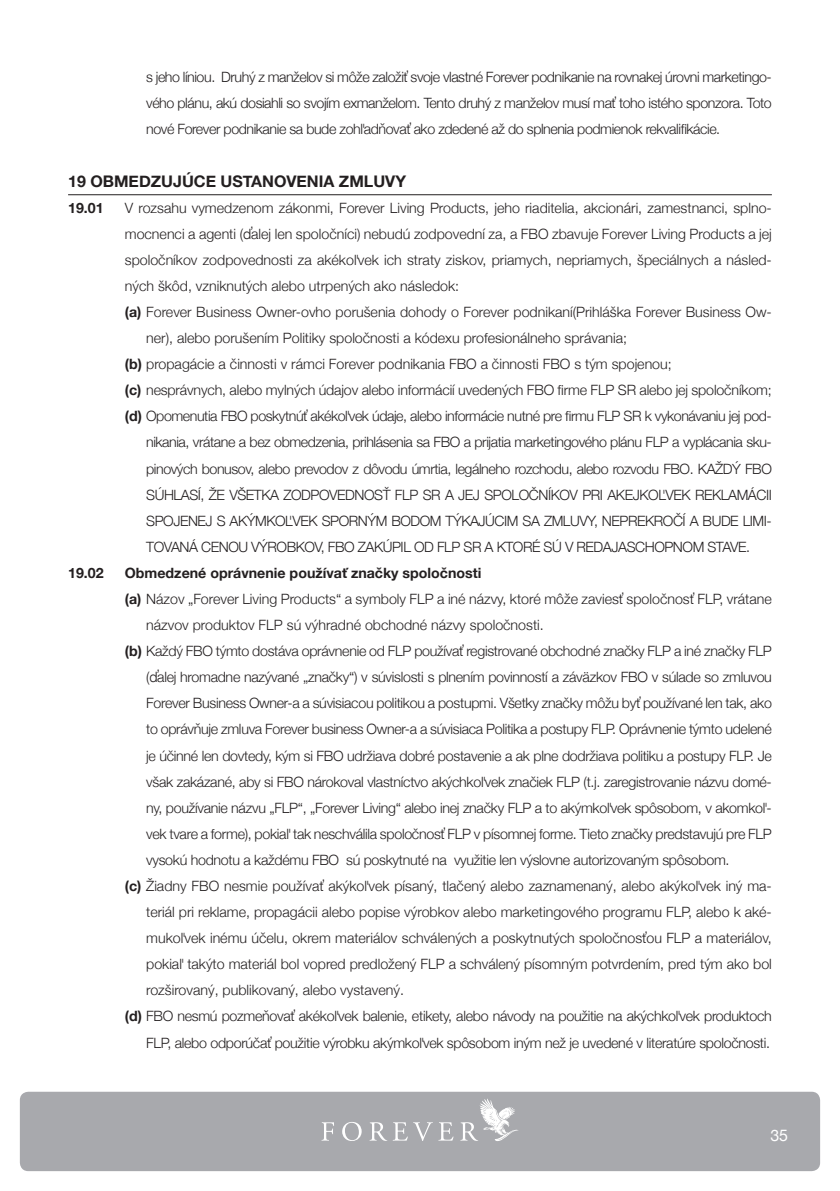
<style>
.page{position:relative;width:840px;height:1191px;background:#fff}
.page>*{position:absolute;margin:0;border:0;box-sizing:border-box;transform-origin:0 0}
.t1{font:700 16px "Helvetica Neue";color:#231f20}
.t2{font:16px "Helvetica Neue";color:#fff}
.t3{font:300 14.2px/26px "Helvetica Neue";letter-spacing:-.02em;color:#231f20}
.t4{font:300 14.2px "Helvetica Neue";color:#231f20}
.t5{font:700 14.2px/26px "Helvetica Neue";color:#231f20}
.s1{font-weight:300}
.s2{font-weight:700}
</style>
<div class="page">
<div style="left:20px;top:1091px;width:799px;height:80px;background:#a8a9ad;border-radius:9px"></div>
<svg style="left:321px;top:1122px;width:13px;height:18px"></svg>
<svg style="left:342px;top:1122px;width:19px;height:19px"></svg>
<svg style="left:370px;top:1122px;width:37px;height:18px"></svg>
<svg style="left:413px;top:1122px;width:19px;height:19px"></svg>
<svg style="left:439px;top:1122px;width:14px;height:18px"></svg>
<svg style="left:460px;top:1098px;width:58px;height:43px"></svg>
<hr style="left:68px;top:194px;width:703px;height:1px;background:#231f20">
<p class="t3" style="left:146px;top:63px;width:627px;text-align:justify">s jeho líniou. Druhý z manželov si môže založiť svoje vlastné Forever podnikanie na rovnakej úrovni marketingo&shy;vého plánu, akú dosiahli so svojím exmanželom. Tento druhý z manželov musí mať toho istého sponzora. Toto nové Forever podnikanie sa bude zohľadňovať ako zdedené až do splnenia podmienok rekvalifikácie.</p>
<p class="t1" style="left:68px;top:168px;width:48px">19 Obmedzu</p>
<p class="t1" style="left:173px;top:168px;width:21px">júce</p>
<p class="t1" style="left:220px;top:168px;width:53px">ustanoveni</p>
<p class="t1" style="left:323px;top:168px;width:28px">a zmluv</p>
<p class="t1" style="left:395px;top:168px;width:12px">y</p>
<p class="t5" style="left:68px;top:195px;width:50px">19.01 <span class="s1">V</span></p>
<p class="t4" style="left:138px;top:196px;width:634px">rozsahu vymedzenom zákonmi, Forever Living Products, jeho riaditelia, akcionári, zamestnanci, splno-</p>
<p class="t4" style="left:125px;top:222px;width:648px">mocnenci a agenti (ďalej len spoločníci) nebudú zodpovední za, a FBO zbavuje Forever Living Products a jej</p>
<p class="t4" style="left:125px;top:248px;width:648px">spoločníkov zodpovednosti za akékoľvek ich straty ziskov, priamych, nepriamych, špeciálnych a násled-</p>
<p class="t4" style="left:125px;top:274px;width:336px">ných škôd, vzniknutých alebo utrpených ako následok:</p>
<p class="t4" style="left:125px;top:300px;width:648px"><span class="s2">(a)</span> Forever Business Owner-ovho porušenia dohody o Forever podnikaní(Prihláška Forever Business Ow-</p>
<p class="t4" style="left:146px;top:326px;width:482px">ner), alebo porušením Politiky spoločnosti a kódexu profesionálneho správania;</p>
<p class="t4" style="left:125px;top:353px;width:548px"><span class="s2">(b)</span> propagácie a činnosti v rámci Forever podnikania FBO a činnosti FBO s tým spojenou;</p>
<p class="t3" style="left:125px;top:376px;width:474px"><span class="s2">(c)</span> nesprávnych, alebo mylných údajov alebo informácií uvedených FBO firme FLP</p>
<p class="t3" style="left:617px;top:376px;width:155px">SR alebo jej spoločníkom;</p>
<p class="t3" style="left:125px;top:402px;width:481px"><span class="s2">(d)</span> Opomenutia FBO poskytnúť akékoľvek údaje, alebo informácie nutné pre firmu FLP</p>
<p class="t3" style="left:146px;top:402px;width:626px;text-indent:477px">SR k vykonávaniu jej pod&shy;nikania, vrátane a bez obmedzenia, prihlásenia sa FBO a prijatia marketingového plánu FLP</p>
<p class="t3" style="left:146px;top:428px;width:626px;text-align:justify;text-indent:525px">a vyplácania sku&shy;pinových bonusov, alebo prevodov z dôvodu úmrtia, legálneho rozchodu, alebo rozvodu FBO. KAŽDÝ FBO SÚHLAS</p>
<p class="t3" style="left:198px;top:481px;width:122px">Í, ŽE VŠETKA ZODPOVE</p>
<p class="t3" style="left:345px;top:481px;width:20px">DNOS</p>
<p class="t3" style="left:382px;top:481px;width:21px">Ť FLP</p>
<p class="t3" style="left:422px;top:481px;width:72px">SR A JEJ SPOLOČN</p>
<p class="t3" style="left:547px;top:481px;width:42px">ÍKOV PRI</p>
<p class="t3" style="left:607px;top:481px;width:162px">AKEJKOĽVE K RE KLAMÁCII</p>
<p class="t3" style="left:146px;top:507px;width:10px">SPO</p>
<p class="t3" style="left:173px;top:507px;width:159px">JENEJ SAKÝMKOĽVE K SPORN</p>
<p class="t3" style="left:367px;top:507px;width:244px">ÝM BODOM TÝKAJÚCIM SA ZMLUVY, NEPRE</p>
<p class="t3" style="left:644px;top:507px;width:19px">KROČ</p>
<p class="t3" style="left:682px;top:507px;width:91px">Í A BUDE LIMI-</p>
<p class="t3" style="left:146px;top:533px;width:10px">TOVANÁ</p>
<p class="t3" style="left:201px;top:533px;width:20px">CENO</p>
<p class="t3" style="left:238px;top:533px;width:203px">U VÝRO BKOV, FBO ZAKÚPIL OD FLP</p>
<p class="t3" style="left:463px;top:533px;width:110px">SR A KTORÉ SÚ VRE</p>
<p class="t3" style="left:593px;top:533px;width:62px">DAJASCHOPNO</p>
<p class="t3" style="left:692px;top:533px;width:24px">M STAVE</p>
<p class="t3" style="left:745px;top:533px;width:5px">.</p>
<p class="t5" style="left:68px;top:560px;width:37px">19.02</p>
<p class="t5" style="left:125px;top:560px;width:358px">Obmedzené oprávnenie používať značky spoločnosti (a) <span class="s1">Názov „Forever Living Products“ a symboly FLP</span></p>
<p class="t4" style="left:437px;top:587px;width:336px">a iné názvy, ktoré môže zaviesť spoločnosť FLP, vrátane</p>
<p class="t3" style="left:125px;top:611px;width:420px;text-indent:162px">sú výhradné obchodné názvy spoločnosti. <span class="s2">(b)</span> Každý FBO týmto dostáva oprávnenie od FLP</p>
<p class="t3" style="left:146px;top:611px;width:121px">názvov produktov FLP</p>
<p class="t3" style="left:414px;top:637px;width:242px">používať registrované obchodné značky FLP</p>
<p class="t3" style="left:146px;top:637px;width:627px;text-indent:527px">a iné značky FLP (ďalej hromadne nazývané „značky“) v súvislosti s plnením povinností a záväzkov FBO v súlade so zmluvou Forever Business Owner-a a súvisiacou politikou a postupmi. Všetky značky môžu byť používané len tak, ako to oprávňuje zmluva Forever business Owner-a a súvisiaca Politika a postupy FLP. Oprávnenie týmto udelené je účinné len dovtedy, kým si FBO udržiava dobré postavenie a ak plne dodržiava politiku a postupy FLP. Je však zakázané, aby si FBO nárokoval vlastníctvo akýchkoľvek značiek FLP</p>
<p class="t3" style="left:583px;top:768px;width:190px">(t.j. zaregistrovanie názvu domé-</p>
<p class="t3" style="left:146px;top:794px;width:370px">ny, používanie názvu „FLP“, „Forever Living“ alebo inej značky FLP</p>
<p class="t3" style="left:534px;top:794px;width:238px">a to akýmkoľvek spôsobom, v akomkoľ-</p>
<p class="t3" style="left:146px;top:820px;width:310px">vek tvare a forme), pokiaľ tak neschválila spoločnosť FLP</p>
<p class="t3" style="left:473px;top:820px;width:283px">v písomnej forme. Tieto značky predstavujú pre FLP</p>
<p class="t3" style="left:146px;top:846px;width:584px">vysokú hodnotu a každému FBO sú poskytnuté na využitie len výslovne autorizovaným spôsobom.</p>
<p class="t4" style="left:125px;top:874px;width:648px"><span class="s2">(c)</span> Žiadny FBO nesmie používať akýkoľvek písaný, tlačený alebo zaznamenaný, alebo akýkoľvek iný ma-</p>
<p class="t4" style="left:146px;top:900px;width:626px">teriál pri reklame, propagácii alebo popise výrobkov alebo marketingového programu FLP, alebo k aké-</p>
<p class="t4" style="left:146px;top:926px;width:529px">mukoľvek inému účelu, okrem materiálov schválených a poskytnutých spoločnosťou FLP</p>
<p class="t3" style="left:694px;top:924px;width:78px">a materiálov,</p>
<p class="t4" style="left:146px;top:952px;width:283px">pokiaľ takýto materiál bol vopred predložený FLP</p>
<p class="t4" style="left:448px;top:952px;width:324px">a schválený písomným potvrdením, pred tým ako bol</p>
<p class="t4" style="left:146px;top:978px;width:259px">rozširovaný, publikovaný, alebo vystavený.</p>
<p class="t3" style="left:125px;top:1002px;width:648px"><span class="s2">(d)</span> FBO nesmú pozmeňovať akékoľvek balenie, etikety, alebo návody na použitie na akýchkoľvek produktoch</p>
<p class="t3" style="left:146px;top:1028px;width:625px">FLP, alebo odporúčať použitie výrobku akýmkoľvek spôsobom iným než je uvedené v literatúre spoločnosti.</p>
<p class="t2" style="left:769px;top:1123px;width:19px">35</p>
</div>
